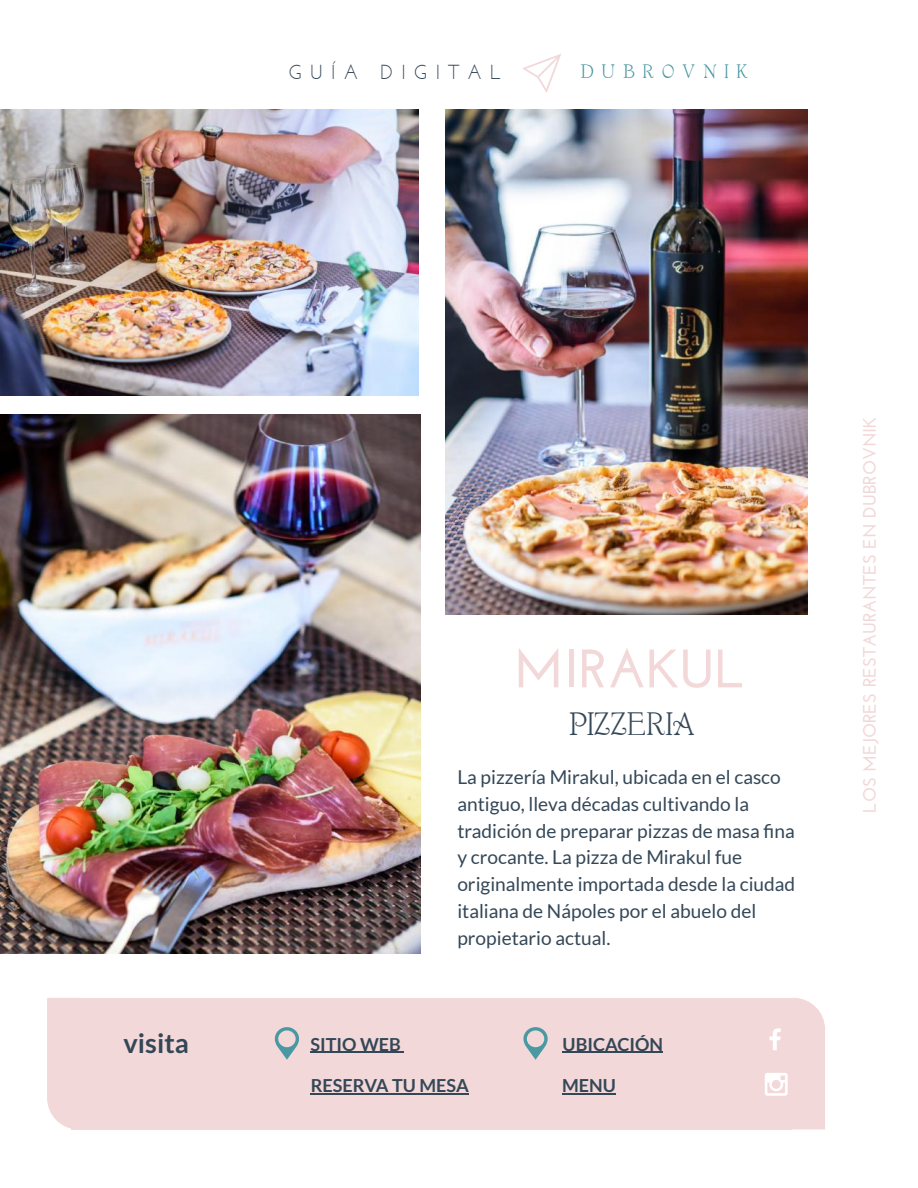
<style>
.page{position:relative;width:918px;height:1188px;background:#fff}
.page>*{position:absolute;margin:0;border:0;box-sizing:border-box;transform-origin:0 0}
.t1{font:700 54px "Josefin Sans";color:#f2d8d8}
.t2{font:500 33.75px "Garton";color:#344757}
.t3{font:700 27px "Lato";color:#344757}
.t4{font:20.25px "Josefin Sans";letter-spacing:.385em;color:#344757}
.t5{font:500 20.25px "Garton";letter-spacing:.385em;color:#4998a2}
.t6{font:19.2px/26.8px "Lato";color:#344757}
.t7{font:700 18px "Lato";color:#344757}
.t8{font:700 18px "Josefin Sans";color:#f2d8d8}
</style>
<div class="page">
<div style="left:47px;top:998px;width:24px;height:131px;background:#f2d8d8"></div>
<div style="left:71px;top:998px;width:720px;height:132px;background:#f2d8d8"></div>
<img style="left:0;top:414px;width:420px;height:539px">
<img style="left:0;top:109px;width:418px;height:287px">
<img style="left:445px;top:109px;width:362px;height:505px">
<svg style="left:275px;top:1027px;width:24px;height:33px"></svg>
<hr style="left:310px;top:1052px;width:94px;height:1px;background:#344757">
<hr style="left:311px;top:1094px;width:158px;height:1px;background:#344757">
<svg style="left:523px;top:1027px;width:25px;height:33px"></svg>
<svg style="left:522px;top:54px;width:39px;height:39px"></svg>
<svg style="left:765px;top:998px;width:60px;height:132px"></svg>
<hr style="left:562px;top:1094px;width:54px;height:1px;background:#344757">
<hr style="left:563px;top:1052px;width:100px;height:1px;background:#344757">
<p class="t4" style="left:288px;top:61px;width:215px">GUÍA DIGITAL</p>
<p class="t5" style="left:580px;top:61px;width:169px">DUBROVNIK</p>
<h3 class="t3" style="left:124px;top:1026px;width:67px">visita</h3>
<h1 class="t1" style="left:513px;top:637px;width:234px">MIRAKUL</h1>
<h2 class="t2" style="left:569px;top:708px;width:128px">PIZZERIA</h2>
<p class="t6" style="left:457px;top:763px;width:339px">La pizzería Mirakul, ubicada en el casco antiguo, lleva décadas cultivando la tradición de preparar pizzas de masa fi na y crocante. La pizza de Mirakul fue originalmente importada desde la ciudad italiana de Nápoles por el abuelo del propietario actual.</p>
<p class="t7" style="left:563px;top:1033px;width:102px">UBICACIÓN</p>
<p class="t7" style="left:310px;top:1033px;width:92px">SITIO WEB</p>
<p class="t7" style="left:311px;top:1075px;width:160px">RESERVA TU MESA</p>
<p class="t7" style="left:562px;top:1075px;width:55px">MENU</p>
<p class="t8" style="left:859px;top:813px;width:398px;rotate:-90deg">LOS MEJORES RESTAURANTES EN DUBROVNIK</p>
</div>
